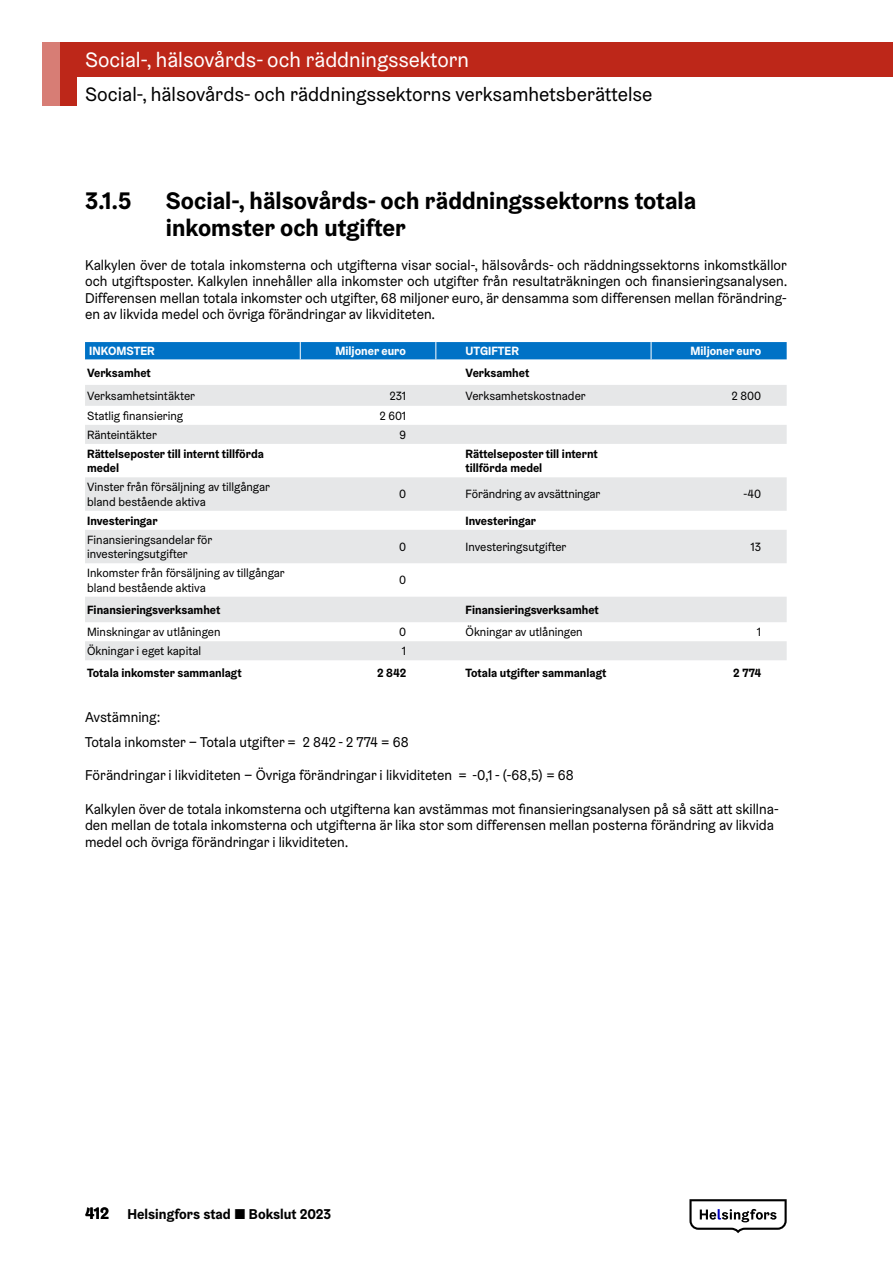
<style>
.page{position:relative;width:893px;height:1263px;background:#fff}
.page>*{position:absolute;margin:0;border:0;box-sizing:border-box;transform-origin:0 0}
._3__Ots{font:700 24px/27px "Helsinki Grotesk";color:#000}
.t1{font:21px "Helsinki Grotesk";color:#fff}
.t2{font:19.5px "Helsinki Grotesk";color:#000}
.Leipis__mammy{font:14.25px/16.5px "Helsinki Grotesk";color:#000;text-align:justify}
.t3{font:700 14.25px "Helsinki Grotesk";color:#000}
.Leipis_ei_korostettu_ennen_listaa{font:14.25px "Helsinki Grotesk";color:#000}
.Taulukko_leipis_1-taso{font:12px/14.4px "Helsinki Grotesk";color:#000}
.Taulukko_leipis_1-taso-2{font:700 12px/14.4px "Helsinki Grotesk";color:#000}
.Taulukko_otsakepalkki_otsikko_sar_2-xx{font:700 12px "Helsinki Grotesk";color:#fff}
.Taulukko_numerot{font:12px "Helsinki Grotesk";color:#000}
.Taulukko_numerot-2{font:700 12px "Helsinki Grotesk";color:#000}
.Taulukko_otsakepalkki_otsikko_sar_1{font:700 12px "Helsinki Grotesk";color:#fff}
.s1{font-size:16.5px}
.s2{font-weight:400}
</style>
<div class="page">
<svg style="left:689px;top:1199px;width:98px;height:34px"></svg>
<div style="left:43px;top:43px;width:850px;height:34px;background:#bd2719"></div>
<div style="left:43px;top:43px;width:34px;height:63px;background:#bd2719"></div>
<div style="left:43px;top:43px;width:17px;height:63px;background:#d77d75"></div>
<svg style="left:85px;top:385px;width:702px;height:275px;fill:#e6e7e8"></svg>
<div style="left:85px;top:342px;width:702px;height:17px;background:#0072c6"></div>
<h2 class="t1" style="left:85px;top:47px;width:385px">Social-, hälsovårds- och räddningssektorn</h2>
<h3 class="t2" style="left:85px;top:82px;width:569px">Social-, hälsovårds- och räddningssektorns verksamhetsberättelse</h3>
<h3 class="_3__Ots" style="left:85px;top:187px;width:48px">3.1.5</h3>
<h3 class="_3__Ots" style="left:166px;top:187px;width:532px">Social-, hälsovårds- och räddningssektorns totala inkomster och utgifter</h3>
<p class="Leipis__mammy" style="left:85px;top:256px;width:704px">Kalkylen över de totala inkomsterna och utgifterna visar social-, hälsovårds- och räddningssektorns inkomstkällor och utgiftsposter. Kalkylen innehåller alla inkomster och utgifter från resultaträkningen och finansieringsanalysen.<br>Differensen mellan totala inkomster och utgifter, 68 miljoner euro, är densamma som differensen mellan förändring&shy;en av likvida medel och övriga förändringar av likviditeten.</p>
<p class="Taulukko_otsakepalkki_otsikko_sar_1" style="left:89px;top:343px;width:67px">INKOMSTER</p>
<p class="Taulukko_otsakepalkki_otsikko_sar_2-xx" style="left:335px;top:343px;width:72px">Miljoner euro</p>
<p class="Taulukko_otsakepalkki_otsikko_sar_2-xx" style="left:466px;top:343px;width:55px">UTGIFTER</p>
<p class="Taulukko_otsakepalkki_otsikko_sar_2-xx" style="left:691px;top:343px;width:72px">Miljoner euro</p>
<p class="Taulukko_leipis_1-taso-2" style="left:87px;top:365px;width:65px">Verksamhet</p>
<p class="Taulukko_numerot-2" style="left:466px;top:365px;width:65px">Verksamhet</p>
<p class="Taulukko_leipis_1-taso" style="left:87px;top:388px;width:109px">Verksamhetsintäkter</p>
<p class="Taulukko_numerot" style="left:390px;top:388px;width:18px">231</p>
<p class="Taulukko_leipis_1-taso" style="left:466px;top:388px;width:122px">Verksamhetskostnader</p>
<p class="Taulukko_numerot" style="left:731px;top:388px;width:31px">2 800</p>
<p class="Taulukko_leipis_1-taso" style="left:87px;top:408px;width:97px">Statlig finansiering</p>
<p class="Taulukko_numerot" style="left:379px;top:408px;width:28px">2 601</p>
<p class="Taulukko_leipis_1-taso" style="left:87px;top:427px;width:71px">Ränteintäkter</p>
<p class="Taulukko_numerot" style="left:399px;top:427px;width:8px">9</p>
<p class="Taulukko_leipis_1-taso-2" style="left:87px;top:446px;width:178px">Rättelseposter till internt tillförda medel</p>
<p class="Taulukko_leipis_1-taso-2" style="left:466px;top:446px;width:134px">Rättelseposter till internt tillförda medel</p>
<p class="Taulukko_leipis_1-taso" style="left:87px;top:480px;width:184px">Vinster från försäljning av tillgångar bland bestående aktiva</p>
<p class="Taulukko_numerot" style="left:399px;top:487px;width:9px">0</p>
<p class="Taulukko_leipis_1-taso" style="left:466px;top:487px;width:136px">Förändring av avsättningar</p>
<p class="Taulukko_numerot" style="left:744px;top:487px;width:19px">-40</p>
<p class="Taulukko_leipis_1-taso-2" style="left:87px;top:513px;width:72px">Investeringar</p>
<p class="Taulukko_leipis_1-taso-2" style="left:466px;top:513px;width:72px">Investeringar</p>
<p class="Taulukko_leipis_1-taso" style="left:87px;top:532px;width:127px">Finansieringsandelar för investeringsutgifter</p>
<p class="Taulukko_numerot" style="left:399px;top:539px;width:9px">0</p>
<p class="Taulukko_leipis_1-taso" style="left:466px;top:539px;width:102px">Investeringsutgifter</p>
<p class="Taulukko_numerot" style="left:751px;top:539px;width:12px">13</p>
<p class="Taulukko_leipis_1-taso" style="left:87px;top:566px;width:199px">Inkomster från försäljning av tillgångar bland bestående aktiva</p>
<p class="Taulukko_numerot" style="left:399px;top:573px;width:9px">0</p>
<p class="Taulukko_leipis_1-taso-2" style="left:87px;top:602px;width:135px">Finansieringsverksamhet</p>
<p class="Taulukko_leipis_1-taso-2" style="left:466px;top:602px;width:135px">Finansieringsverksamhet</p>
<p class="Taulukko_leipis_1-taso" style="left:87px;top:625px;width:135px">Minskningar av utlåningen</p>
<p class="Taulukko_numerot" style="left:399px;top:624px;width:9px">0</p>
<p class="Taulukko_leipis_1-taso" style="left:466px;top:625px;width:118px">Ökningar av utlåningen</p>
<p class="Taulukko_numerot" style="left:757px;top:624px;width:6px">1</p>
<p class="Taulukko_leipis_1-taso" style="left:87px;top:644px;width:116px">Ökningar i eget kapital</p>
<p class="Taulukko_numerot" style="left:402px;top:643px;width:6px">1</p>
<p class="Taulukko_leipis_1-taso-2" style="left:87px;top:666px;width:156px">Totala inkomster sammanlagt</p>
<p class="Taulukko_numerot-2" style="left:377px;top:666px;width:30px">2 842</p>
<p class="Taulukko_leipis_1-taso-2" style="left:466px;top:666px;width:142px">Totala utgifter sammanlagt</p>
<p class="Taulukko_numerot-2" style="left:733px;top:666px;width:29px">2 774</p>
<p class="Leipis_ei_korostettu_ennen_listaa" style="left:85px;top:708px;width:77px">Avstämning:</p>
<p class="Leipis__mammy" style="left:85px;top:733px;width:325px">Totala inkomster − Totala utgifter = 2 842 - 2 774 = 68</p>
<p class="Leipis__mammy" style="left:85px;top:767px;width:490px">Förändringar i likviditeten − Övriga förändringar i likviditeten = -0,1 - (-68,5) = 68</p>
<p class="Leipis__mammy" style="left:85px;top:800px;width:695px;text-align:left">Kalkylen över de totala inkomsterna och utgifterna kan avstämmas mot finansieringsanalysen på så sätt att skillna&shy;den mellan de totala inkomsterna och utgifterna är lika stor som differensen mellan posterna förändring av likvida medel och övriga förändringar i likviditeten.</p>
<p class="t3" style="left:85px;top:1205px;width:247px"><span class="s1">412</span> Helsingfors stad <span class="s2">■</span> Bokslut 2023</p>
</div>
